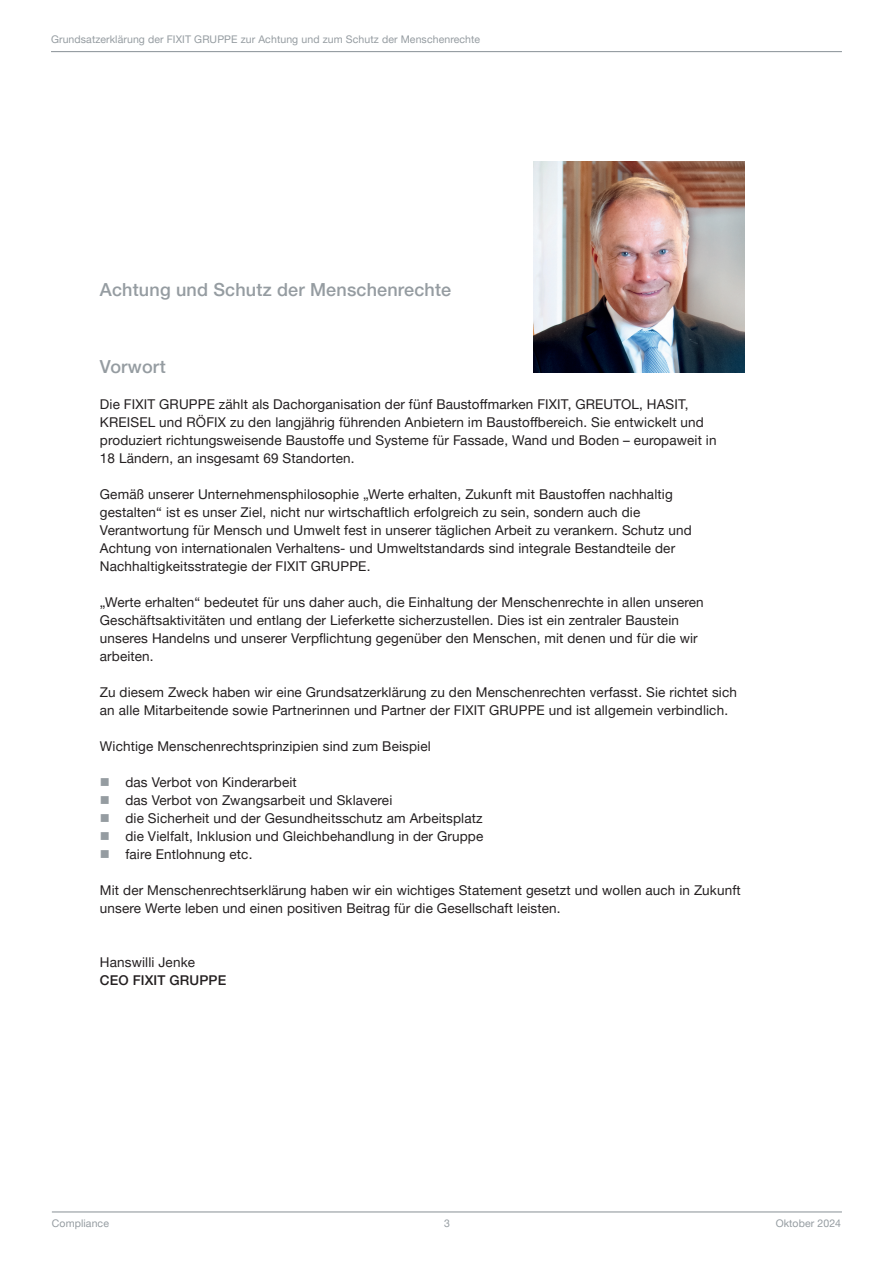
<style>
.page{position:relative;width:893px;height:1263px;background:#fff}
.page>*{position:absolute;margin:0;border:0;box-sizing:border-box;transform-origin:0 0}
.t1{font:500 18px "Helvetica Neue LTW1 G";letter-spacing:.01em;color:#959ca1}
.t2{font:13.5px/18px "Helvetica Neue LTW1 G";letter-spacing:.01em;color:#231f20}
.t3{font:10.5px "Helvetica Neue LTW1 G";letter-spacing:.01em;color:#959ca1}
.s1{color:#959ca1}
.s2{font-weight:500}
</style>
<div class="page">
<img style="left:534px;top:162px;width:210px;height:210px">
<hr style="left:52px;top:1211px;width:790px;height:1px;background:#959ca1">
<hr style="left:51px;top:51px;width:791px;height:1px;background:#959ca1">
<p class="t3" style="left:51px;top:33px;width:431px">Grundsatzerklärung der FIXIT GRUPPE zur Achtung und zum Schutz der Menschenrechte</p>
<p class="t1" style="left:100px;top:279px;width:353px">Achtung und Schutz der Menschenrechte</p>
<p class="t1" style="left:100px;top:356px;width:67px">Vorwort</p>
<p class="t2" style="left:100px;top:395px;width:618px">Die FIXIT GRUPPE zählt als Dachorganisation der fünf Baustoffmarken FIXIT, GREUTOL, HASIT, KREISEL und RÖFIX zu den langjährig führenden Anbietern im Baustoffbereich. Sie entwickelt und produziert richtungsweisende Baustoffe und Systeme für Fassade, Wand und Boden – europaweit in 18 Ländern, an insgesamt 69 Standorten.</p>
<p class="t2" style="left:100px;top:485px;width:593px">Gemäß unserer Unternehmensphilosophie „Werte erhalten, Zukunft mit Baustoffen nachhaltig gestalten“ ist es unser Ziel, nicht nur wirtschaftlich erfolgreich zu sein, sondern auch die Verantwortung für Mensch und Umwelt fest in unserer täglichen Arbeit zu verankern. Schutz und Achtung von internationalen Verhaltens- und Umweltstandards sind integrale Bestandteile der Nachhaltigkeitsstrategie der FIXIT GRUPPE.</p>
<p class="t2" style="left:100px;top:593px;width:605px">„Werte erhalten“ bedeutet für uns daher auch, die Einhaltung der Menschenrechte in allen unseren Geschäftsaktivitäten und entlang der Lieferkette sicherzustellen. Dies ist ein zentraler Baustein unseres Handelns und unserer Verpflichtung gegenüber den Menschen, mit denen und für die wir arbeiten.</p>
<p class="t2" style="left:100px;top:683px;width:639px">Zu diesem Zweck haben wir eine Grundsatzerklärung zu den Menschenrechten verfasst. Sie richtet sich an alle Mitarbeitende sowie Partnerinnen und Partner der FIXIT GRUPPE und ist allgemein verbindlich.</p>
<p class="t2" style="left:100px;top:737px;width:332px">Wichtige Menschenrechtsprinzipien sind zum Beispiel</p>
<p class="t2" style="left:100px;top:773px;width:198px"><span class="s1">■</span> das Verbot von Kinderarbeit</p>
<p class="t2" style="left:100px;top:791px;width:294px"><span class="s1">■</span> das Verbot von Zwangsarbeit und Sklaverei</p>
<p class="t2" style="left:100px;top:809px;width:384px"><span class="s1">■</span> die Sicherheit und der Gesundheitsschutz am Arbeitsplatz</p>
<p class="t2" style="left:100px;top:827px;width:385px"><span class="s1">■</span> die Vielfalt, Inklusion und Gleichbehandlung in der Gruppe</p>
<p class="t2" style="left:100px;top:845px;width:154px"><span class="s1">■</span> faire Entlohnung etc.</p>
<p class="t2" style="left:100px;top:881px;width:642px">Mit der Menschenrechtserklärung haben wir ein wichtiges Statement gesetzt und wollen auch in Zukunft unsere Werte leben und einen positiven Beitrag für die Gesellschaft leisten.</p>
<p class="t2" style="left:100px;top:953px;width:128px">Hanswilli Jenke<br><span class="s2">CEO FIXIT GRUPPE</span></p>
<p class="t3" style="left:52px;top:1217px;width:59px">Compliance</p>
<p class="t3" style="left:776px;top:1217px;width:67px">Oktober 2024</p>
<p class="t3" style="left:444px;top:1217px;width:7px">3</p>
</div>
